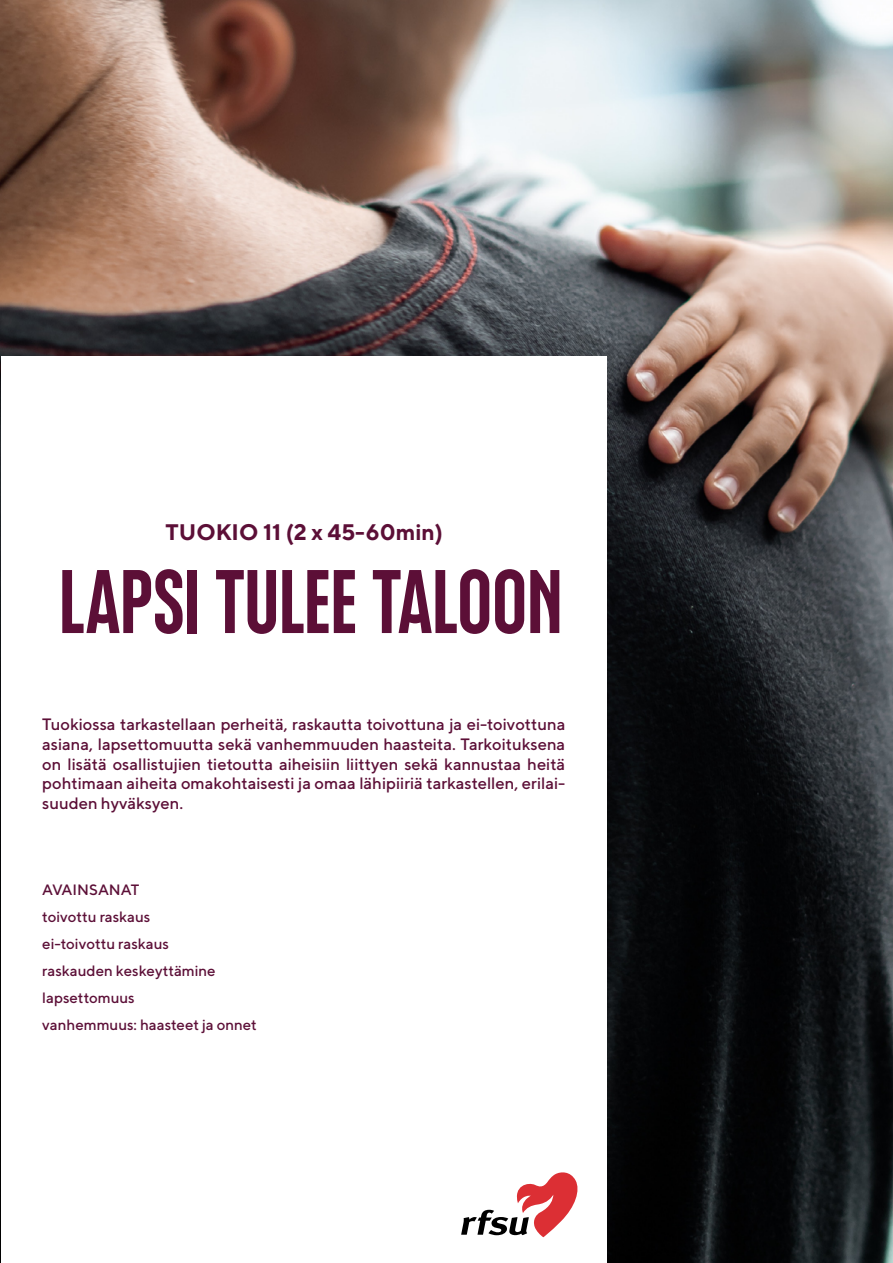
<style>
.page{position:relative;width:893px;height:1263px;background:#fff}
.page>*{position:absolute;margin:0;border:0;box-sizing:border-box;transform-origin:0 0}
.t1{font:90px "RFSU Headline Big";color:#5c0f37}
.t2{font:700 22.5px "TT Norms";color:#5c0f37}
.t3{font:500 16.5px/19.8px "TT Norms";color:#5c0f37;text-align:justify}
.t4{font:500 15px/27px "TT Norms";color:#5c0f37}
</style>
<div class="page">
<img style="left:0;top:0;width:893px;height:1263px">
<div style="left:1px;top:357px;width:606px;height:906px;background:#fff"></div>
<svg style="left:461px;top:1172px;width:117px;height:65px"></svg>
<h2 class="t2" style="left:165px;top:518px;width:279px">TUOKIO 11 (2 x 45-60min)</h2>
<h1 class="t1" style="left:59px;top:555px;width:505px">LAPSI TULEE TALOON</h1>
<p class="t3" style="left:42px;top:714px;width:524px">Tuokiossa tarkastellaan perheitä, raskautta toivottuna ja ei-toivottuna asiana, lapsettomuutta sekä vanhemmuuden haasteita. Tarkoituksena on lisätä osallistujien tietoutta aiheisiin liittyen sekä kannustaa heitä pohtimaan aiheita omakohtaisesti ja omaa lähipiiriä tarkastellen, erilai&shy;suuden hyväksyen.</p>
<p class="t4" style="left:42px;top:876px;width:216px">AVAINSANAT<br>toivottu raskaus<br>ei-toivottu raskaus<br>raskauden keskeyttämine lapsettomuus<br>vanhemmuus: haasteet ja onnet</p>
</div>
